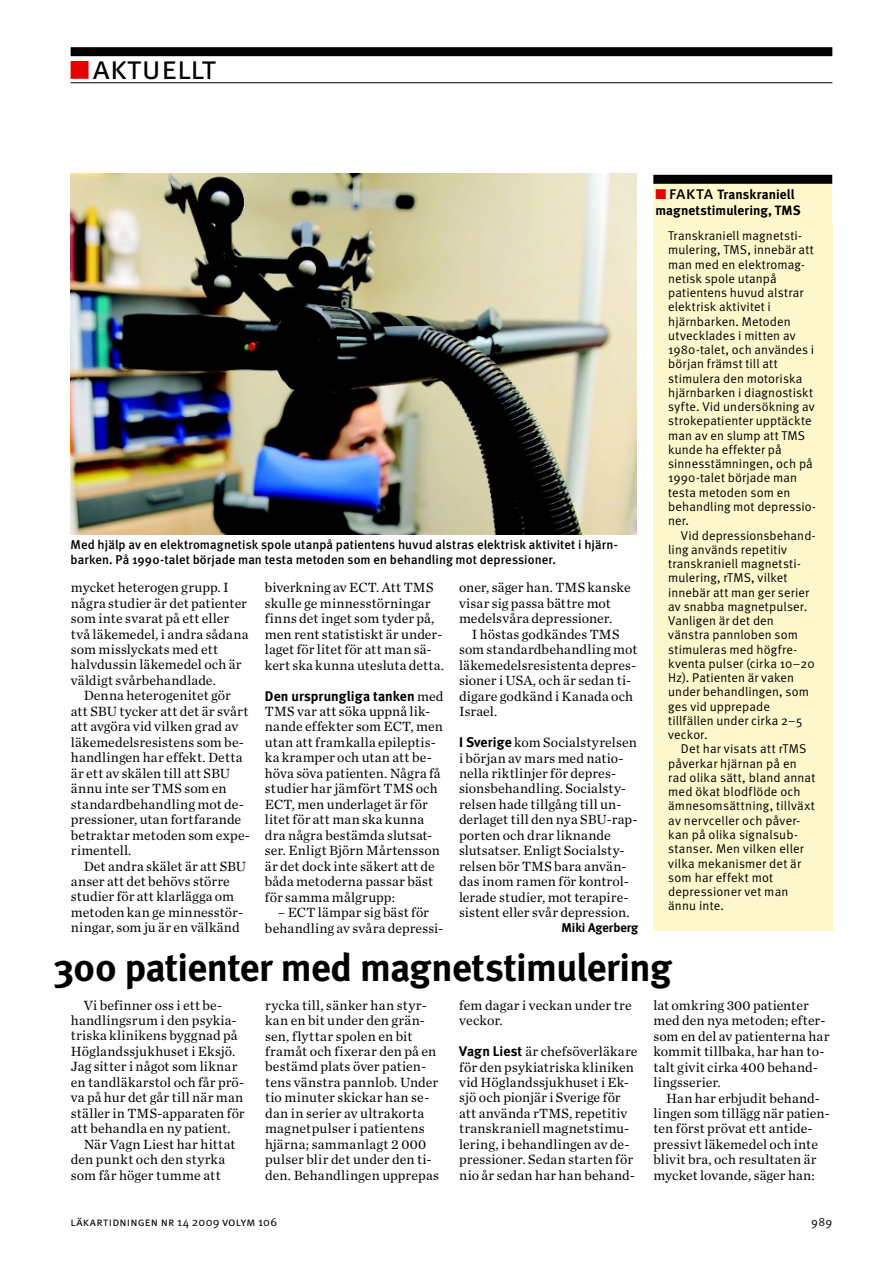
<style>
.page{position:relative;width:894px;height:1263px;background:#fff}
.page>*{position:absolute;margin:0;border:0;box-sizing:border-box;transform-origin:0 0}
.t1{font:39px "Meta LT Bold";letter-spacing:-.015em;color:#000}
.t2{font:33px "Meta LT Normal Small Caps";color:#000}
.t3{font:13.95px/15.5px "Chronicle LT Text";letter-spacing:.01em;color:#000}
.t4{font:13.95px "Meta LT Bold";letter-spacing:.005em;color:#000}
.t5{font:13.5px/16.2px "Meta LT Bold";letter-spacing:.005em;color:#000}
.t6{font:12.75px/14.2px "Meta LT Normal";letter-spacing:.01em;color:#000}
.t7{font:12.75px/14.2px "Meta LT Medium";letter-spacing:.01em;color:#000}
.t8{font:12.75px "Meta LT Bold";color:#000}
.t9{font:12px "Meta LT Normal Small Caps";letter-spacing:.025em;color:#000}
.s1{color:#e60000}
.s2{font-family:"Chronicle LT Text"}
.s3{font-family:"Meta LT Bold"}
.s4{font-family:"Meta LT Book Small Caps";font-size:18px}
</style>
<div class="page">
<div style="left:71px;top:47px;width:761px;height:9px;background:#000"></div>
<hr style="left:71px;top:82px;width:761px;height:1px;background:#000">
<div style="left:71px;top:61px;width:17px;height:18px;border:2px solid #e60000"></div>
<div style="left:653px;top:175px;width:179px;height:54px;background:#fff7cc"></div>
<div style="left:653px;top:175px;width:179px;height:9px;background:#000"></div>
<div style="left:652px;top:223px;width:180px;height:708px;background:#fff7cc"></div>
<img style="left:71px;top:173px;width:565px;height:362px">
<h2 class="t2" style="left:71px;top:48px;width:147px"><span class="s1">■</span> aktuellt</h2>
<p class="t7" style="left:70px;top:538px;width:548px">Med hjälp av en elektromagnetisk spole utanpå patientens huvud alstras elektrisk aktivitet i hjärn&shy;barken. På 1990-talet började man testa metoden som en behandling mot depressioner.</p>
<p class="t3" style="left:71px;top:579px;width:179px">mycket heterogen grupp. I några studier är det patienter som inte svarat på ett eller två läkemedel, i andra sådana som misslyckats med ett halvdussin läkemedel och är väldigt svårbehandlade.</p>
<p class="t3" style="left:71px;top:688px;width:180px;text-indent:13px">Denna heterogenitet gör att SBU tycker att det är svårt att avgöra vid vilken grad av läkemedelsresistens som be&shy;handlingen har effekt. Detta är ett av skälen till att SBU ännu inte ser TMS som en standardbehandling mot de&shy;pressioner, utan fortfarande betraktar metoden som expe&shy;rimentell.</p>
<p class="t3" style="left:71px;top:858px;width:177px;text-indent:13px">Det andra skälet är att SBU anser att det behövs större studier för att klarlägga om metoden kan ge minnesstör&shy;ningar, som ju är en välkänd</p>
<p class="t3" style="left:265px;top:580px;width:180px">biverkning av ECT. Att TMS skulle ge minnesstörningar finns det inget som tyder på, men rent statistiskt är under&shy;laget för litet för att man sä&shy;kert ska kunna utesluta detta.</p>
<p class="t4" style="left:265px;top:687px;width:180px">Den ursprungliga tanken <span class="s2">med</span></p>
<p class="t3" style="left:265px;top:703px;width:179px">TMS var att söka uppnå lik&shy;nande effekter som ECT, men utan att framkalla epileptis&shy;ka kramper och utan att be&shy;höva söva patienten. Några få studier har jämfört TMS och<br>ECT, men underlaget är för litet för att man ska kunna dra några bestämda slutsat&shy;ser. Enligt Björn Mårtensson är det dock inte säkert att de båda metoderna passar bäst för samma målgrupp:</p>
<p class="t3" style="left:265px;top:904px;width:180px;text-align:center">– ECT lämpar sig bäst för behandling av svåra depressi-</p>
<p class="t3" style="left:459px;top:580px;width:173px">oner, säger han. TMS kanske visar sig passa bättre mot medelsvåra depressioner.</p>
<p class="t3" style="left:459px;top:626px;width:180px;text-indent:13px">I höstas godkändes TMS som standardbehandling mot läkemedelsresistenta depres&shy;sioner i USA, och är sedan ti&shy;digare godkänd i Kanada och<br>Israel.</p>
<p class="t3" style="left:459px;top:734px;width:180px"><span class="s3">I Sverige</span> kom Socialstyrelsen i början av mars med natio&shy;nella riktlinjer för depres&shy;sionsbehandling. Socialsty&shy;relsen hade tillgång till un&shy;derlaget till den nya SBU-rap&shy;porten och drar liknande slutsatser. Enligt Socialsty&shy;relsen bör TMS bara använ&shy;das inom ramen för kontrol&shy;lerade studier, mot terapire&shy;sistent eller svår depression.</p>
<p class="t8" style="left:561px;top:920px;width:78px">Miki Agerberg</p>
<p class="t5" style="left:655px;top:186px;width:146px"><span class="s1">■</span> <span class="s4">fakta</span> Transkraniell magnetstimulering, TMS</p>
<p class="t6" style="left:668px;top:228px;width:149px">Transkraniell magnetsti&shy;mulering, TMS, innebär att man med en elektromag&shy;netisk spole utanpå patientens huvud alstrar elektrisk aktivitet i hjärnbarken. Metoden utvecklades i mitten av<br>1980-talet, och användes i början främst till att stimulera den motoriska hjärnbarken i diagnostiskt syfte. Vid undersökning av strokepatienter upptäckte man av en slump att TMS kunde ha effekter på sinnesstämningen, och på<br>1990-talet började man testa metoden som en behandling mot depressio&shy;ner.</p>
<p class="t6" style="left:668px;top:528px;width:149px;text-indent:13px">Vid depressionsbehand&shy;ling används repetitiv transkraniell magnetsti&shy;mulering, rTMS, vilket innebär att man ger serier av snabba magnetpulser.<br>Vanligen är det den vänstra pannloben som stimuleras med högfre&shy;kventa pulser (cirka 10–20<br>Hz). Patienten är vaken under behandlingen, som ges vid upprepade tillfällen under cirka 2–5 veckor.</p>
<p class="t6" style="left:668px;top:741px;width:149px;text-indent:13px">Det har visats att rTMS påverkar hjärnan på en rad olika sätt, bland annat med ökat blodflöde och ämnesomsättning, tillväxt av nervceller och påver&shy;kan på olika signalsub&shy;stanser. Men vilken eller vilka mekanismer det är som har effekt mot depressioner vet man ännu inte.</p>
<h1 class="t1" style="left:53px;top:944px;width:620px">300 patienter med magnetstimulering</h1>
<p class="t3" style="left:84px;top:997px;width:140px">Vi befinner oss i ett be-</p>
<p class="t3" style="left:71px;top:1012px;width:167px">handlingsrum i den psykia-</p>
<p class="t3" style="left:71px;top:1027px;width:168px">triska klinikens byggnad på</p>
<p class="t3" style="left:71px;top:1043px;width:166px">Höglandssjukhuset i Eksjö.</p>
<p class="t3" style="left:71px;top:1058px;width:168px">Jag sitter i något som liknar</p>
<p class="t3" style="left:71px;top:1074px;width:175px">en tandläkarstol och får prö-</p>
<p class="t3" style="left:71px;top:1089px;width:174px">va på hur det går till när man</p>
<p class="t3" style="left:71px;top:1105px;width:175px">ställer in TMS-apparaten för</p>
<p class="t3" style="left:71px;top:1120px;width:161px">att behandla en ny patient.</p>
<p class="t3" style="left:84px;top:1136px;width:153px">När Vagn Liest har hittat</p>
<p class="t3" style="left:71px;top:1151px;width:156px">den punkt och den styrka</p>
<p class="t3" style="left:71px;top:1167px;width:151px">som får höger tumme att</p>
<p class="t3" style="left:265px;top:997px;width:175px">rycka till, sänker han styr&shy;kan en bit under den grän&shy;sen, flyttar spolen en bit framåt och fixerar den på en bestämd plats över patien&shy;tens vänstra pannlob. Under tio minuter skickar han se&shy;dan in serier av ultrakorta magnetpulser i patientens hjärna; sammanlagt 2 000 pulser blir det under den ti&shy;den. Behandlingen upprepas</p>
<p class="t3" style="left:459px;top:997px;width:174px">fem dagar i veckan under tre veckor.</p>
<p class="t3" style="left:459px;top:1043px;width:180px"><span class="s3">Vagn Liest</span> är chefsöverläkare för den psykiatriska kliniken vid Höglandssjukhuset i Ek&shy;sjö och pionjär i Sverige för att använda rTMS, repetitiv transkraniell magnetstimu&shy;lering, i behandlingen av de&shy;pressioner. Sedan starten för nio år sedan har han behand-</p>
<p class="t9" style="left:71px;top:1214px;width:208px">läkartidningen nr 14 2009 volym 106</p>
<p class="t3" style="left:653px;top:997px;width:177px">lat omkring 300 patienter med den nya metoden; efter&shy;som en del av patienterna har kommit tillbaka, har han to&shy;talt givit cirka 400 behand&shy;lingsserier.</p>
<p class="t3" style="left:653px;top:1089px;width:178px;text-indent:13px">Han har erbjudit behand&shy;lingen som tillägg när patien&shy;ten först prövat ett antide&shy;pressivt läkemedel och inte blivit bra, och resultaten är mycket lovande, säger han:</p>
<p class="t9" style="left:811px;top:1215px;width:22px">989</p>
</div>
